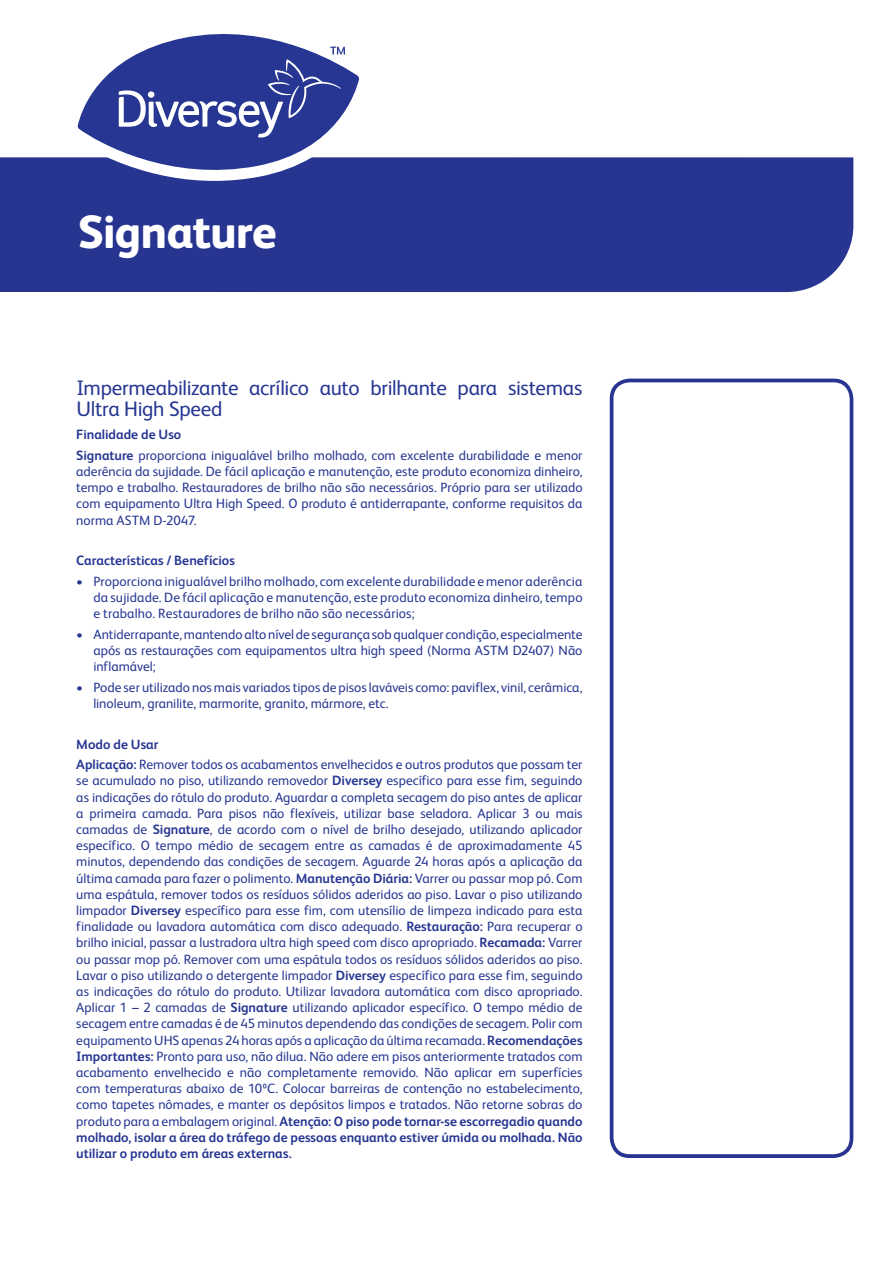
<style>
.page{position:relative;width:893px;height:1263px;background:#fff}
.page>*{position:absolute;margin:0;border:0;box-sizing:border-box;transform-origin:0 0}
.t1{font:800 46.5px "FS Albert Pro";letter-spacing:-.02em;color:#fff}
.Product_Description{font:21px/21px "FS Albert Pro";letter-spacing:-.015em;color:#263692}
.Maintext{font:13.5px/16.2px "FS Albert Pro";color:#263692;text-align:justify}
.Maintext-2{font:700 13.5px "FS Albert Pro";color:#263692}
.Subheads{font:700 13.5px "FS Albert Pro";color:#263692}
.Bullet_Text{font:700 13.5px "FS Albert Pro";color:#263692}
.s1{font-weight:700}
</style>
<div class="page">
<div style="left:0;top:157px;width:853px;height:135px;background:#273591"></div>
<svg style="left:610px;top:379px;width:243px;height:779px"></svg>
<svg style="left:58px;top:78px;width:316px;height:103px"></svg>
<svg style="left:78px;top:34px;width:281px;height:148px;fill:#273692"></svg>
<svg style="left:119px;top:47px;width:226px;height:91px;background:#4b58a4"></svg>
<p class="t1" style="left:78px;top:195px;width:200px">Signature</p>
<p class="Product_Description" style="left:77px;top:375px;width:508px">Impermeabilizante acrílico auto brilhante para sistemas<br>Ultra High Speed</p>
<p class="Subheads" style="left:76px;top:425px;width:107px">Finalidade de Uso</p>
<p class="Maintext" style="left:76px;top:446px;width:508px"><span class="s1">Signature</span> proporciona inigualável brilho molhado, com excelente durabilidade e menor aderência da sujidade. De fácil aplicação e manutenção, este produto economiza dinheiro, tempo e trabalho. Restauradores de brilho não são necessários. Próprio para ser utilizado com equipamento Ultra High Speed. O produto é antiderrapante, conforme requisitos da norma ASTM D-2047.</p>
<p class="Maintext-2" style="left:76px;top:551px;width:160px">Características / Benefícios</p>
<p class="Maintext" style="left:93px;top:572px;width:491px;text-indent:-17px">• Proporciona inigualável brilho molhado, com excelente durabilidade e menor aderência da sujidade. De fácil aplicação e manutenção, este produto economiza dinheiro, tempo e trabalho. Restauradores de brilho não são necessários;</p>
<p class="Maintext" style="left:93px;top:625px;width:491px;text-indent:-17px">• Antiderrapante, mantendo alto nível de segurança sob qualquer condição, especialmente após as restaurações com equipamentos ultra high speed (Norma ASTM D2407) Não inflamável;</p>
<p class="Maintext" style="left:93px;top:678px;width:491px;text-indent:-17px">• Pode ser utilizado nos mais variados tipos de pisos laváveis como: paviflex, vinil, cerâmica, linoleum, granilite, marmorite, granito, mármore, etc.</p>
<p class="Bullet_Text" style="left:76px;top:734px;width:84px">Modo de Usar</p>
<p class="Maintext" style="left:76px;top:755px;width:508px"><span class="s1">Aplicação:</span> Remover todos os acabamentos envelhecidos e outros produtos que possam ter se acumulado no piso, utilizando removedor <span class="s1">Diversey</span> específico para esse fim, seguindo as indicações do rótulo do produto. Aguardar a completa secagem do piso antes de aplicar a primeira camada. Para pisos não flexíveis, utilizar base seladora. Aplicar 3 ou mais camadas de <span class="s1">Signature</span>, de acordo com o nível de brilho desejado, utilizando aplicador específico. O tempo médio de secagem entre as camadas é de aproximadamente 45 minutos, dependendo das condições de secagem. Aguarde 24 horas após a aplicação da última camada para fazer o polimento. <span class="s1">Manutenção Diária:</span> Varrer ou passar mop pó. Com uma espátula, remover todos os resíduos sólidos aderidos ao piso. Lavar o piso utilizando limpador <span class="s1">Diversey</span> específico para esse fim, com utensílio de limpeza indicado para esta finalidade ou lavadora automática com disco adequado. <span class="s1">Restauração:</span> Para recuperar o brilho inicial, passar a lustradora ultra high speed com disco apropriado. <span class="s1">Recamada:</span> Varrer ou passar mop pó. Remover com uma espátula todos os resíduos sólidos aderidos ao piso.<br>Lavar o piso utilizando o detergente limpador <span class="s1">Diversey</span> específico para esse fim, seguindo as indicações do rótulo do produto. Utilizar lavadora automática com disco apropriado.<br>Aplicar 1 – 2 camadas de <span class="s1">Signature</span> utilizando aplicador específico. O tempo médio de secagem entre camadas é de 45 minutos dependendo das condições de secagem. Polir com equipamento UHS apenas 24 horas após a aplicação da última recamada. <span class="s1">Recomendações Importantes:</span> Pronto para uso, não dilua. Não adere em pisos anteriormente tratados com acabamento envelhecido e não completamente removido. Não aplicar em superfícies com temperaturas abaixo de 100C. Colocar barreiras de contenção no estabelecimento, como tapetes nômades, e manter os depósitos limpos e tratados. Não retorne sobras do produto para a embalagem original. <span class="s1">Atenção: O piso pode tornar-se escorregadio quando molhado, isolar a área do tráfego de pessoas enquanto estiver úmida ou molhada. Não utilizar o produto em áreas externas.</span></p>
</div>
